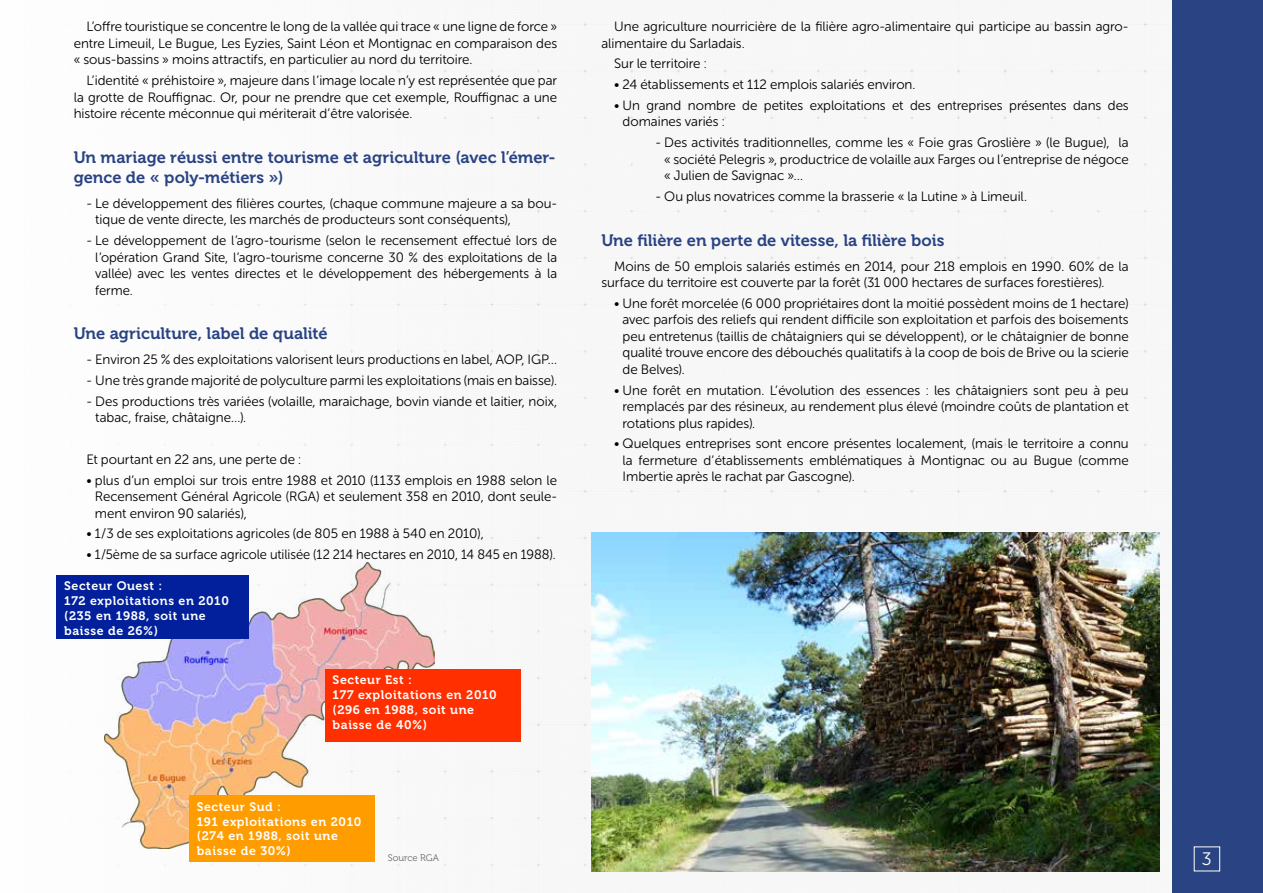
<style>
.page{position:relative;width:1263px;height:893px;background:#fff}
.page>*{position:absolute;margin:0;border:0;box-sizing:border-box;transform-origin:0 0}
.t1{font:18px "Museo Sans Rounded 300";color:#fff}
.t2{font:16.5px/19.8px "Museo 700";color:#294383}
.t3{font:13.5px/16.5px "Museo Sans Rounded 300";color:#000;text-align:justify}
.t4{font:12.3px/14.9px "Museo 700";letter-spacing:.05em;color:#fff}
.t5{font:9.45px "Museo 300";color:#686867}
</style>
<div class="page">
<img style="left:591px;top:532px;width:569px;height:340px">
<div style="left:1172px;top:0;width:91px;height:893px;background:#294383"></div>
<img style="left:104px;top:563px;width:331px;height:285px">
<div style="left:56px;top:575px;width:192px;height:64px;background:#02209c"></div>
<div style="left:325px;top:669px;width:195px;height:72px;background:#ff2f00"></div>
<div style="left:189px;top:796px;width:186px;height:66px;background:#ff9c00"></div>
<p class="t3" style="left:74px;top:19px;width:485px;text-indent:13px">L’offre touristique se concentre le long de la vallée qui trace « une ligne de force » entre Limeuil, Le Bugue, Les Eyzies, Saint Léon et Montignac en comparaison des « sous-bassins » moins attractifs, en particulier au nord du territoire.</p>
<p class="t3" style="left:74px;top:72px;width:485px;text-indent:13px">L’identité « préhistoire », majeure dans l’image locale n’y est représentée que par la grotte de Rouffignac. Or, pour ne prendre que cet exemple, Rouffignac a une histoire récente méconnue qui mériterait d’être valorisée.</p>
<p class="t2" style="left:74px;top:148px;width:483px">Un mariage réussi entre tourisme et agriculture (avec l’émer&shy;gence de « poly-métiers »)</p>
<p class="t3" style="left:95px;top:195px;width:463px;text-indent:-9px">- Le développement des filières courtes, (chaque commune majeure a sa bou&shy;tique de vente directe, les marchés de producteurs sont conséquents),</p>
<p class="t3" style="left:95px;top:232px;width:463px;text-indent:-9px">- Le développement de l’agro-tourisme (selon le recensement effectué lors de l’opération Grand Site, l’agro-tourisme concerne 30 % des exploitations de la vallée) avec les ventes directes et le développement des hébergements à la ferme.</p>
<p class="t2" style="left:74px;top:324px;width:255px">Une agriculture, label de qualité</p>
<p class="t3" style="left:86px;top:352px;width:472px">- Environ 25 % des exploitations valorisent leurs productions en label, AOP, IGP…</p>
<p class="t3" style="left:86px;top:372px;width:472px">- Une très grande majorité de polyculture parmi les exploitations (mais en baisse).</p>
<p class="t3" style="left:95px;top:393px;width:463px;text-indent:-9px">- Des productions très variées (volaille, maraichage, bovin viande et laitier, noix, tabac, fraise, châtaigne…).</p>
<p class="t3" style="left:86px;top:451px;width:216px">Et pourtant en 22 ans, une perte de :</p>
<p class="t3" style="left:95px;top:472px;width:464px;text-indent:-8px">• plus d’un emploi sur trois entre 1988 et 2010 (1133 emplois en 1988 selon le Recensement Général Agricole (RGA) et seulement 358 en 2010, dont seule&shy;ment environ 90 salariés),</p>
<p class="t3" style="left:86px;top:526px;width:399px">• 1/3 de ses exploitations agricoles (de 805 en 1988 à 540 en 2010),</p>
<p class="t3" style="left:86px;top:546px;width:471px">• 1/5ème de sa surface agricole utilisée (12 214 hectares en 2010, 14 845 en 1988).</p>
<p class="t4" style="left:64px;top:579px;width:166px">Secteur Ouest :<br>172 exploitations en 2010 (235 en 1988, soit une baisse de 26%)</p>
<p class="t4" style="left:333px;top:673px;width:166px">Secteur Est :<br>177 exploitations en 2010 (296 en 1988, soit une baisse de 40%)</p>
<p class="t4" style="left:197px;top:799px;width:166px">Secteur Sud :<br>191 exploitations en 2010 (274 en 1988, soit une baisse de 30%)</p>
<p class="t5" style="left:388px;top:853px;width:53px">Source RGA</p>
<p class="t3" style="left:601px;top:18px;width:529px;text-indent:13px">Une agriculture nourricière de la filière agro-alimentaire qui participe au bassin agro&shy;alimentaire du Sarladais.</p>
<p class="t3" style="left:614px;top:55px;width:94px">Sur le territoire :</p>
<p class="t3" style="left:614px;top:76px;width:303px">• 24 établissements et 112 emplois salariés environ.</p>
<p class="t3" style="left:623px;top:97px;width:508px;text-indent:-8px">• Un grand nombre de petites exploitations et des entreprises présentes dans des domaines variés :</p>
<p class="t3" style="left:664px;top:134px;width:466px;text-indent:-9px">- Des activités traditionnelles, comme les « Foie gras Groslière » (le Bugue), la « société Pelegris », productrice de volaille aux Farges ou l’entreprise de négoce « Julien de Savignac »…</p>
<p class="t3" style="left:655px;top:188px;width:373px">- Ou plus novatrices comme la brasserie « la Lutine » à Limeuil.</p>
<p class="t2" style="left:601px;top:230px;width:345px">Une filière en perte de vitesse, la filière bois</p>
<p class="t3" style="left:601px;top:258px;width:529px;text-indent:13px">Moins de 50 emplois salariés estimés en 2014, pour 218 emplois en 1990. 60% de la surface du territoire est couverte par la forêt (31 000 hectares de surfaces forestières).</p>
<p class="t3" style="left:623px;top:295px;width:508px;text-indent:-8px">• Une forêt morcelée (6 000 propriétaires dont la moitié possèdent moins de 1 hectare) avec parfois des reliefs qui rendent difficile son exploitation et parfois des boisements peu entretenus (taillis de châtaigniers qui se développent), or le châtaignier de bonne qualité trouve encore des débouchés qualitatifs à la coop de bois de Brive ou la scierie de Belves).</p>
<p class="t3" style="left:623px;top:382px;width:508px;text-indent:-8px">• Une forêt en mutation. L’évolution des essences : les châtaigniers sont peu à peu remplacés par des résineux, au rendement plus élevé (moindre coûts de plantation et rotations plus rapides).</p>
<p class="t3" style="left:623px;top:436px;width:508px;text-indent:-8px">• Quelques entreprises sont encore présentes localement, (mais le territoire a connu la fermeture d’établissements emblématiques à Montignac ou au Bugue (comme Imbertie après le rachat par Gascogne).</p>
<h1 class="t1" style="left:1202px;top:849px;width:11px">3</h1>
</div>
